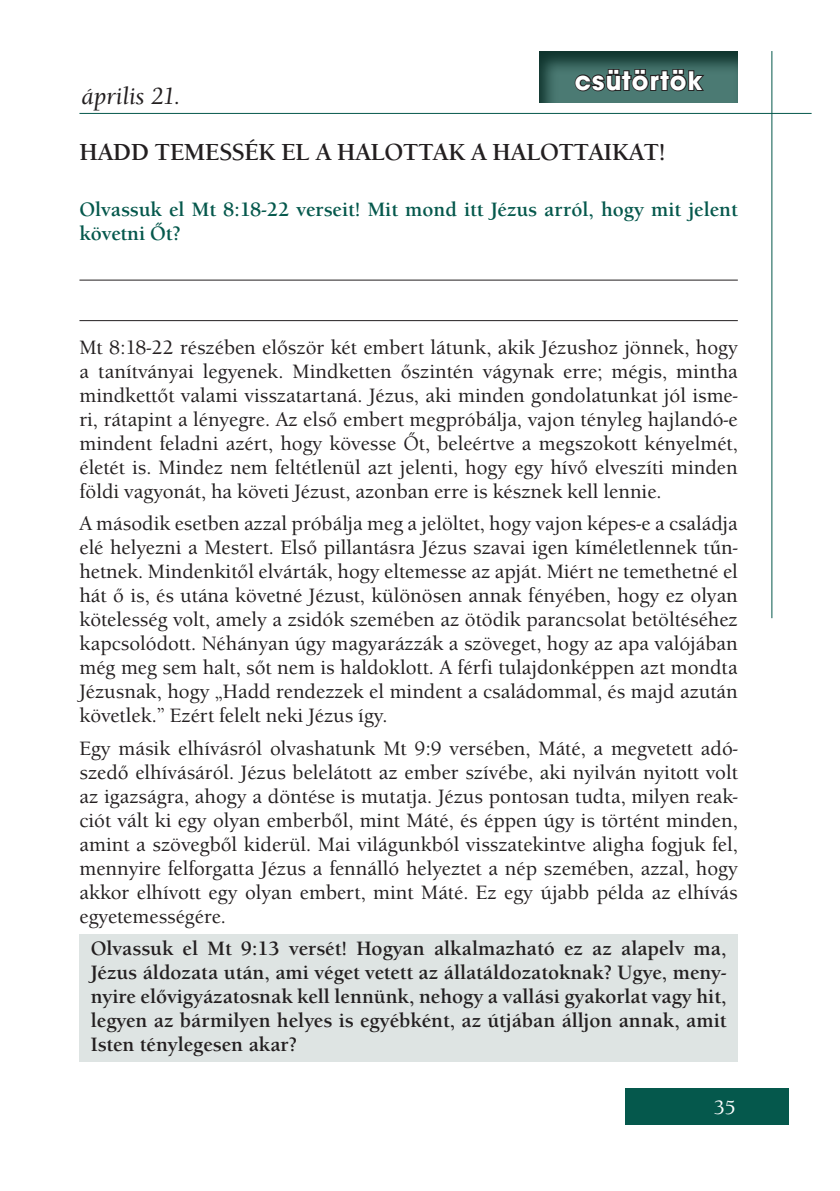
<style>
.page{position:relative;width:840px;height:1191px;background:#fff}
.page>*{position:absolute;margin:0;border:0;box-sizing:border-box;transform-origin:0 0}
.t1{font:700 28px "Avant Gar Got Itc TEE";letter-spacing:.04em;color:#fff}
.t2{font:700 24px "Berkeley Old Sty Itc TEE";color:#231f20}
.t3{font:italic 500 24px "Berkeley Old Sty Itc TEE";color:#231f20}
.t4{font:500 20px/24px "Berkeley Old Sty Itc TEE";color:#231f20;text-align:justify}
.t5{font:700 20px/24px "Berkeley Old Sty Itc TEE";color:#231f20;text-align:justify}
.t6{font:700 20px/24px "Berkeley Old Sty Itc TEE";color:#05584c}
.t7{font:500 20px "Berkeley Old Sty Itc TEE";color:#fff}
</style>
<div class="page">
<div style="left:624px;top:1089px;width:164px;height:36px;background:#05584c"></div>
<hr style="left:79px;top:113px;width:732px;height:1px;background:#05584c">
<hr style="left:771px;top:51px;width:1px;height:567px;background:#05584c">
<svg style="left:539px;top:51px;width:199px;height:52px;background:#356059"></svg>
<div style="left:79px;top:934px;width:658px;height:128px;background:#dee4e3"></div>
<svg style="left:573px;top:68px;width:133px;height:25px;background:#39534f"></svg>
<hr style="left:79px;top:280px;width:658px;height:1px;background:#231f20">
<hr style="left:79px;top:320px;width:658px;height:1px;background:#231f20">
<h1 class="t1" style="left:574px;top:63px;width:128px">csütörtök</h1>
<p class="t3" style="left:81px;top:82px;width:100px">április 21.</p>
<p class="t2" style="left:79px;top:138px;width:36px">Hadd</p>
<p class="t2" style="left:155px;top:138px;width:17px">temessék</p>
<p class="t2" style="left:281px;top:138px;width:73px">el ahalottak</p>
<p class="t2" style="left:471px;top:138px;width:38px">a halottaikat</p>
<p class="t2" style="left:658px;top:138px;width:8px">!</p>
<p class="t6" style="left:79px;top:198px;width:659px">Olvassuk el Mt 8:18-22 verseit! Mit mond itt Jézus arról, hogy mit jelent követni Őt?</p>
<p class="t4" style="left:79px;top:335px;width:659px">Mt 8:18-22 részében először két embert látunk, akik Jézushoz jönnek, hogy a tanítványai legyenek. Mindketten őszintén vágynak erre; mégis, mintha mindkettőt valami visszatartaná. Jézus, aki minden gondolatunkat jól isme&shy;ri, rátapint a lényegre. Az első embert megpróbálja, vajon tényleg hajlandó-e mindent feladni azért, hogy kövesse Őt, beleértve a megszokott kényelmét, életét is. Mindez nem feltétlenül azt jelenti, hogy egy hívő elveszíti minden földi vagyonát, ha követi Jézust, azonban erre is késznek kell lennie.</p>
<p class="t4" style="left:79px;top:512px;width:659px">A második esetben azzal próbálja meg a jelöltet, hogy vajon képes-e a családja elé helyezni a Mestert. Első pillantásra Jézus szavai igen kíméletlennek tűn&shy;hetnek. Mindenkitől elvárták, hogy eltemesse az apját. Miért ne temethetné el hát ő is, és utána követné Jézust, különösen annak fényében, hogy ez olyan kötelesség volt, amely a zsidók szemében az ötödik parancsolat betöltéséhez kapcsolódott. Néhányan úgy magyarázzák a szöveget, hogy az apa valójában még meg sem halt, sőt nem is haldoklott. A férfi tulajdonképpen azt mondta Jézusnak, hogy „Hadd rendezzek el mindent a családommal, és majd azután követlek.” Ezért felelt neki Jézus így.</p>
<p class="t4" style="left:79px;top:736px;width:659px">Egy másik elhívásról olvashatunk Mt 9:9 versében, Máté, a megvetett adó&shy;szedő elhívásáról. Jézus belelátott az ember szívébe, aki nyilván nyitott volt az igazságra, ahogy a döntése is mutatja. Jézus pontosan tudta, milyen reak&shy;ciót vált ki egy olyan emberből, mint Máté, és éppen úgy is történt minden, amint a szövegből kiderül. Mai világunkból visszatekintve aligha fogjuk fel, mennyire felforgatta Jézus a fennálló helyeztet a nép szemében, azzal, hogy akkor elhívott egy olyan embert, mint Máté. Ez egy újabb példa az elhívás egyetemességére.</p>
<p class="t5" style="left:91px;top:937px;width:636px">Olvassuk el Mt 9:13 versét! Hogyan alkalmazható ez az alapelv ma, Jézus áldozata után, ami véget vetett az állatáldozatoknak? Ugye, men - nyire elővigyázatosnak kell lennünk, nehogy a vallási gyakorlat vagy hit, legyen az bármilyen helyes is egyébként, az útjában álljon annak, amit Isten ténylegesen akar?</p>
<p class="t7" style="left:713px;top:1096px;width:24px">35</p>
</div>
